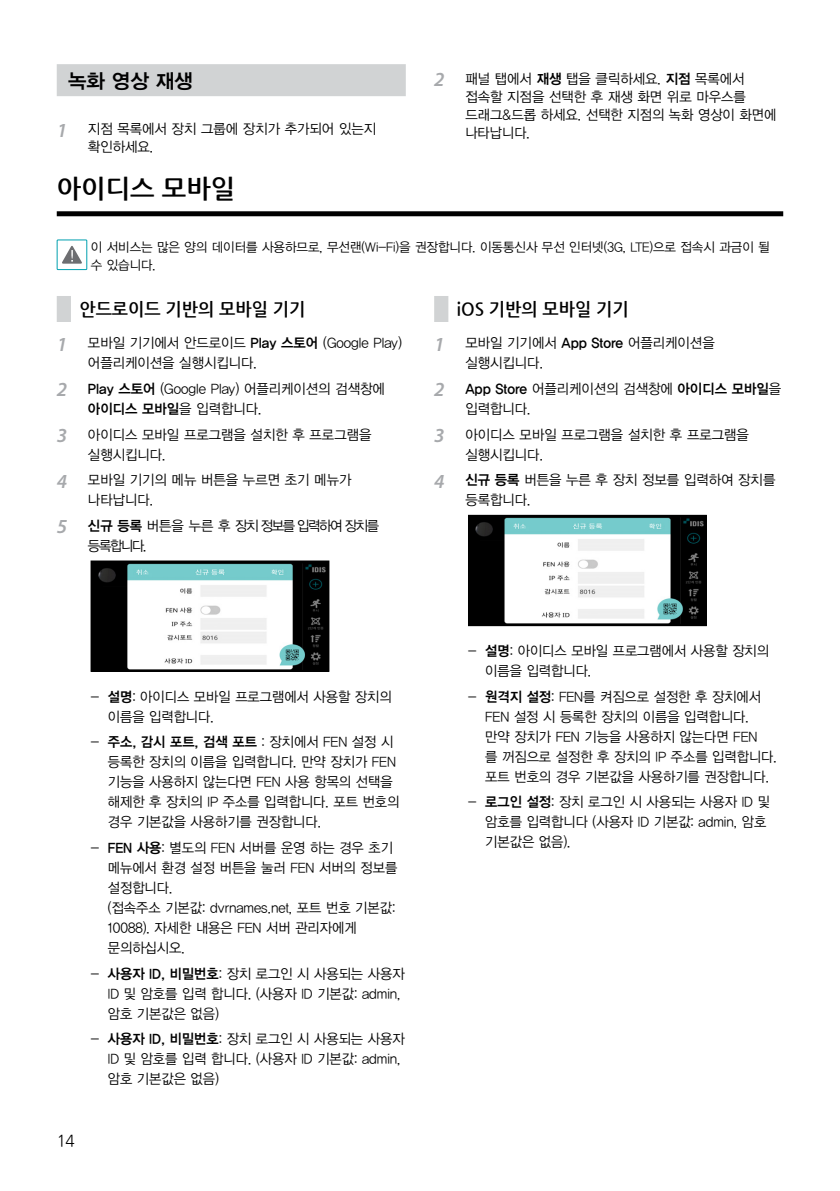
<style>
.page{position:relative;width:840px;height:1191px;background:#fff}
.page>*{position:absolute;margin:0;border:0;box-sizing:border-box;transform-origin:0 0}
.t1{font:700 26px "Nanum Gothic";color:#000}
.t2{font:20px "YDVYGO14";color:#000}
.t3{font:700 18px "Nanum Gothic";color:#000;scale:.96 1}
.t4{font:16px "Nanum Gothic";color:#000;scale:.96 1}
.t5{font:14px/20px "YDVYGO12";color:#000;scale:.95 1}
.t6{font:14px/20px "YDVYGO12";color:#000;scale:.96 1}
.t7{font:14px "YDVYGO14";color:#000;scale:.96 1}
.t8{font:14px/20px "YDVYGO12";letter-spacing:-.1em;color:#000;scale:.96 1}
.t9{font:13px/18px "YDVYGO12";color:#000;scale:.96 1}
.s1{font-family:"Myriad Pro";font-weight:600;font-style:italic;font-size:20px;color:#a7a9ac}
.s2{font-family:"YDVYGO14"}
.s3{font-family:"YDVYGO12"}
</style>
<div class="page">
<div style="left:57px;top:296px;width:14px;height:26px;background:#d1d3d4"></div>
<img style="left:93px;top:563px;width:234px;height:106px">
<div style="left:91px;top:561px;width:238px;height:110px;border:1px solid #000"></div>
<div style="left:434px;top:296px;width:14px;height:26px;background:#d1d3d4"></div>
<img style="left:470px;top:517px;width:234px;height:107px">
<div style="left:468px;top:515px;width:238px;height:111px;border:1px solid #000"></div>
<div style="left:57px;top:64px;width:348px;height:32px;background:#d1d3d4"></div>
<div style="left:57px;top:211px;width:725px;height:5px;background:#000"></div>
<svg style="left:62px;top:246px;width:20px;height:18px"></svg>
<div style="left:57px;top:239px;width:30px;height:31px;border:1px solid #00a0af"></div>
<h2 class="t2" style="left:68px;top:67px;width:126px">녹화 영상 재생</h2>
<p class="t6" style="left:88px;top:119px;width:301px;line-height:18px;text-indent:-31px"><span class="s1">1</span> 지점 목록에서 장치 그룹에 장치가 추가되어 있는지 확인하세요.</p>
<p class="t6" style="left:465px;top:69px;width:325px;line-height:18px;text-indent:-31px"><span class="s1">2</span> 패널 탭에서 <span class="s2">재생</span> 탭을 클릭하세요. <span class="s2">지점</span> 목록에서 접속할 지점을 선택한 후 재생 화면 위로 마우스를 드래그&amp;드롭 하세요. 선택한 지점의 녹화 영상이 화면에 나타납니다.</p>
<h1 class="t1" style="left:57px;top:176px;width:180px">아이디스 모바일</h1>
<p class="t9" style="left:91px;top:237px;width:708px">이 서비스는 많은 양의 데이터를 사용하므로, 무선랜(Wi-Fi)을 권장합니다. 이동통신사 무선 인터넷(3G, LTE)으로 접속시 과금이 될 수 있습니다.</p>
<p class="t3" style="left:79px;top:300px;width:237px">안드로이드 기반의 모바일 기기</p>
<p class="t6" style="left:88px;top:332px;width:328px;text-indent:-31px"><span class="s1">1</span> 모바일 기기에서 안드로이드 <span class="s2">Play 스토어</span> (Google Play) 어플리케이션을 실행시킵니다.</p>
<p class="t6" style="left:57px;top:378px;width:343px"><span class="s1">2</span> <span class="s2">Play 스토어</span> (Google Play) 어플리케이션의 검색창에</p>
<p class="t7" style="left:88px;top:399px;width:182px">아이디스 모바일<span class="s3">을 입력합니다.</span></p>
<p class="t6" style="left:88px;top:423px;width:296px;text-indent:-31px"><span class="s1">3</span> 아이디스 모바일 프로그램을 설치한 후 프로그램을 실행시킵니다.</p>
<p class="t6" style="left:88px;top:469px;width:276px;text-indent:-31px"><span class="s1">4</span> 모바일 기기의 메뉴 버튼을 누르면 초기 메뉴가 나타납니다.</p>
<p class="t8" style="left:88px;top:515px;width:304px;text-indent:-31px"><span class="s1">5</span> <span class="s2">신규 등록</span> 버튼을 누른 후 장치 정보를 입력하여 장치를 등록합니다.</p>
<p class="t3" style="left:456px;top:300px;width:180px">iOS 기반의 모바일 기기</p>
<p class="t6" style="left:465px;top:332px;width:261px;text-indent:-31px"><span class="s1">1</span> 모바일 기기에서 <span class="s2">App Store</span> 어플리케이션을 실행시킵니다.</p>
<p class="t7" style="left:434px;top:379px;width:363px"><span class="s1">2</span> App Store <span class="s3">어플리케이션의 검색창에</span> 아이디스 모바일<span class="s3">을</span></p>
<p class="t6" style="left:434px;top:395px;width:329px;line-height:25.6px;text-indent:31px">입력합니다.<br><span class="s1">3</span> 아이디스 모바일 프로그램을 설치한 후 프로그램을</p>
<p class="t6" style="left:434px;top:440px;width:357px;line-height:25.6px;text-indent:31px">실행시킵니다.<br><span class="s1">4</span> <span class="s2">신규 등록</span> 버튼을 누른 후 장치 정보를 입력하여 장치를</p>
<p class="t6" style="left:465px;top:489px;width:69px">등록합니다.</p>
<p class="t5" style="left:108px;top:685px;width:300px;text-indent:-17px">- <span class="s2">설명</span>: 아이디스 모바일 프로그램에서 사용할 장치의 이름을 입력합니다.</p>
<p class="t5" style="left:108px;top:731px;width:308px;text-indent:-17px">- <span class="s2">주소, 감시 포트, 검색 포트</span> : 장치에서 FEN 설정 시 등록한 장치의 이름을 입력합니다. 만약 장치가 FEN 기능을 사용하지 않는다면 FEN 사용 항목의 선택을 해제한 후 장치의 IP 주소를 입력합니다. 포트 번호의 경우 기본값을 사용하기를 권장합니다.</p>
<p class="t5" style="left:108px;top:837px;width:306px;text-indent:-17px">- <span class="s2">FEN 사용</span>: 별도의 FEN 서버를 운영 하는 경우 초기 메뉴에서 환경 설정 버튼을 눌러 FEN 서버의 정보를 설정합니다.<br>(접속주소 기본값: dvrnames.net, 포트 번호 기본값:<br>10088). 자세한 내용은 FEN 서버 관리자에게 문의하십시오.</p>
<p class="t5" style="left:108px;top:962px;width:314px;text-indent:-17px">- <span class="s2">사용자 ID, 비밀번호</span>: 장치 로그인 시 사용되는 사용자<br>ID 및 암호를 입력 합니다. (사용자 ID 기본값: admin, 암호 기본값은 없음)</p>
<p class="t5" style="left:108px;top:1028px;width:314px;text-indent:-17px">- <span class="s2">사용자 ID, 비밀번호</span>: 장치 로그인 시 사용되는 사용자<br>ID 및 암호를 입력 합니다. (사용자 ID 기본값: admin, 암호 기본값은 없음)</p>
<p class="t4" style="left:57px;top:1133px;width:20px">14</p>
<p class="t5" style="left:485px;top:640px;width:300px;text-indent:-17px">- <span class="s2">설명</span>: 아이디스 모바일 프로그램에서 사용할 장치의 이름을 입력합니다.</p>
<p class="t5" style="left:485px;top:685px;width:308px;text-indent:-17px">- <span class="s2">원격지 설정</span>: FEN를 켜짐으로 설정한 후 장치에서<br>FEN 설정 시 등록한 장치의 이름을 입력합니다. 만약 장치가 FEN 기능을 사용하지 않는다면 FEN<br>를 꺼짐으로 설정한 후 장치의 IP 주소를 입력합니다. 포트 번호의 경우 기본값을 사용하기를 권장합니다.</p>
<p class="t5" style="left:485px;top:791px;width:301px;text-indent:-17px">- <span class="s2">로그인 설정</span>: 장치 로그인 시 사용되는 사용자 ID 및 암호를 입력합니다 (사용자 ID 기본값: admin, 암호 기본값은 없음).</p>
</div>
